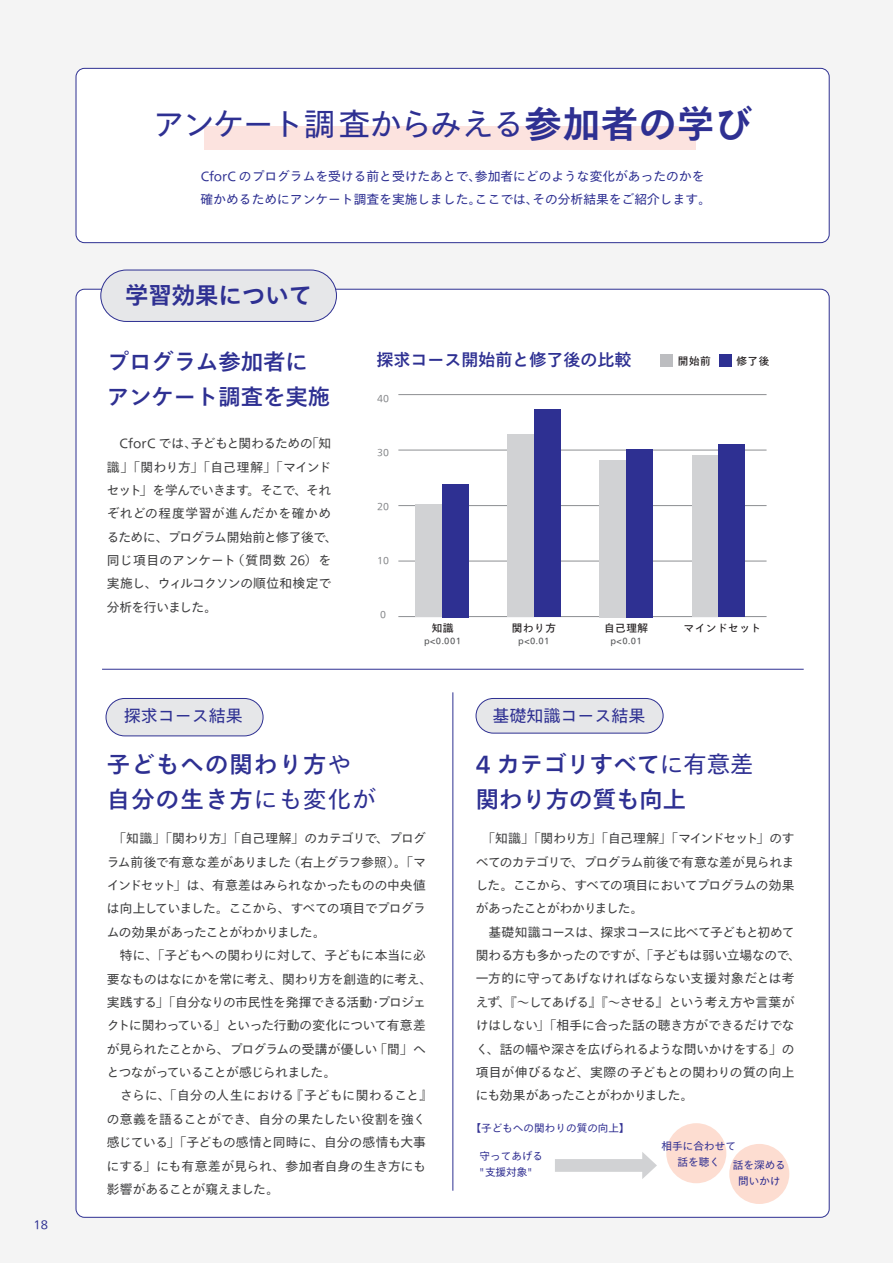
<style>
.page{position:relative;width:893px;height:1263px;background:#f4f4f4}
.page>*{position:absolute;margin:0;border:0;box-sizing:border-box;transform-origin:0 0}
.t1{font:31.95px "Tazugane Gothic Std N";letter-spacing:-.06em;color:#2e3092}
.t2{font:500 23.4px/35.1px "Tazugane Gothic Std N";letter-spacing:.05em;color:#2e3092}
.t3{font:500 23.4px/35.1px "Tazugane Gothic Std N";color:#2e3092}
.t4{font:700 23.4px "Tazugane Gothic Std N";color:#2e3092}
.t5{font:500 22.35px/35.1px "Tazugane Gothic Std N";color:#2e3092}
.t6{font:16.95px "Tazugane Gothic Std N";color:#2e3092}
.t7{font:500 16.95px "Tazugane Gothic Std N";color:#2e3092}
.t8{font:12.75px/23.4px "Tazugane Gothic Std N";letter-spacing:-.03em;color:#3e3e3f}
.t9{font:12.75px/22.4px "Tazugane Gothic Std N";color:#2e3092}
.t10{font:11.7px "Tazugane Gothic Std N";color:#2e3092}
.t11{font:10.65px/15.9px "Tazugane Gothic Std N";color:#313092}
.t12{font:10.65px "Tazugane Gothic Std N";letter-spacing:.05em;color:#231f20}
.t13{font:9.6px "Tazugane Gothic Std N";color:#808285}
.t14{font:8.55px "Tazugane Gothic Std N";letter-spacing:.05em;color:#57585a}
.s1{font-weight:700;font-size:37.2px}
.s2{font-weight:400}
</style>
<div class="page">
<div style="left:76px;top:289px;width:753px;height:928px;background:#fff;border-radius:9px"></div>
<div style="left:76px;top:68px;width:753px;height:175px;background:#fff;border-radius:9px"></div>
<div style="left:76px;top:68px;width:753px;height:175px;border:1px solid #2e3092;border-radius:9px"></div>
<hr style="left:102px;top:669px;width:702px;height:1px;background:#2e3092">
<hr style="left:453px;top:692px;width:1px;height:499px;background:#2e3092">
<hr style="left:398px;top:616px;width:368px;height:1px;background:#939598">
<hr style="left:398px;top:560px;width:368px;height:2px;background:#939598">
<hr style="left:398px;top:505px;width:368px;height:1px;background:#939598">
<hr style="left:398px;top:449px;width:368px;height:2px;background:#939598">
<hr style="left:398px;top:394px;width:368px;height:1px;background:#939598">
<div style="left:415px;top:505px;width:27px;height:112px;background:#d1d2d4"></div>
<div style="left:442px;top:484px;width:27px;height:133px;background:#2e3092"></div>
<div style="left:507px;top:435px;width:27px;height:182px;background:#d1d2d4"></div>
<div style="left:534px;top:410px;width:27px;height:207px;background:#2e3092"></div>
<div style="left:660px;top:354px;width:13px;height:13px;background:#bcbdc0"></div>
<div style="left:719px;top:354px;width:12px;height:13px;background:#2e3092"></div>
<div style="left:599px;top:460px;width:27px;height:157px;background:#d1d2d4"></div>
<div style="left:626px;top:449px;width:27px;height:168px;background:#2e3092"></div>
<div style="left:692px;top:455px;width:26px;height:162px;background:#d1d2d4"></div>
<div style="left:718px;top:445px;width:27px;height:172px;background:#2e3092"></div>
<div style="left:101px;top:270px;width:235px;height:51px;background:#e6e7e9;border-radius:26px"></div>
<div style="left:100px;top:270px;width:237px;height:52px;border:1px solid #2e3092;border-radius:26px"></div>
<div style="left:204px;top:127px;width:491px;height:23px;background:#fce3df"></div>
<div style="left:666px;top:1123px;width:60px;height:60px;background:#fdddd1;border-radius:50%"></div>
<div style="left:729px;top:1144px;width:60px;height:60px;background:#fdddd1;border-radius:50%"></div>
<div style="left:555px;top:1159px;width:93px;height:13px;background:#d1d2d4"></div>
<svg style="left:642px;top:1152px;width:15px;height:27px"></svg>
<div style="left:476px;top:698px;width:187px;height:35px;background:#e6e7e9;border-radius:17px"></div>
<div style="left:476px;top:698px;width:187px;height:35px;border:1px solid #2e3092;border-radius:17px"></div>
<div style="left:106px;top:698px;width:157px;height:38px;background:#e6e7e9;border-radius:19px"></div>
<div style="left:106px;top:698px;width:157px;height:38px;border:1px solid #2e3092;border-radius:19px"></div>
<p class="t10" style="left:34px;top:1216px;width:16px">18</p>
<h1 class="t1" style="left:153px;top:102px;width:601px">アンケート調査からみえる<span class="s1">参加者の学び</span></h1>
<p class="t9" style="left:201px;top:166px;width:512px">CforC のプログラムを受ける前と受けたあとで、参加者にどのような変化があったのかを確かめるためにアンケート調査を実施しました。ここでは、その分析結果をご紹介します。</p>
<h2 class="t4" style="left:125px;top:279px;width:189px">学習効果について</h2>
<h3 class="t5" style="left:107px;top:345px;width:225px">プログラム参加者にアンケート調査を実施</h3>
<h3 class="t7" style="left:376px;top:348px;width:257px">探求コース開始前と修了後の比較</h3>
<p class="t13" style="left:377px;top:391px;width:13px">40</p>
<p class="t8" style="left:107px;top:432px;width:232px">　CforC では、子どもと関わるための「知識」「関わり方」「自己理解」「マインドセット」を学んでいきます。そこで、それぞれどの程度学習が進んだかを確かめるために、プログラム開始前と修了後で、同じ項目のアンケート（質問数 26）を実施し、ウィルコクソンの順位和検定で分析を行いました。</p>
<p class="t13" style="left:377px;top:445px;width:13px">30</p>
<p class="t13" style="left:377px;top:500px;width:13px">20</p>
<p class="t13" style="left:377px;top:554px;width:13px">10</p>
<p class="t13" style="left:380px;top:608px;width:7px">0</p>
<p class="t12" style="left:678px;top:353px;width:34px">開始前</p>
<p class="t12" style="left:736px;top:353px;width:34px">修了後</p>
<p class="t12" style="left:432px;top:620px;width:23px">知識</p>
<p class="t12" style="left:512px;top:620px;width:46px">関わり方</p>
<p class="t12" style="left:604px;top:620px;width:46px">自己理解</p>
<p class="t12" style="left:684px;top:620px;width:79px">マインドセット</p>
<p class="t14" style="left:424px;top:635px;width:39px">p&lt;0.001</p>
<p class="t14" style="left:518px;top:635px;width:33px">p&lt;0.01</p>
<p class="t14" style="left:611px;top:635px;width:33px">p&lt;0.01</p>
<h3 class="t6" style="left:124px;top:704px;width:121px">探求コース結果</h3>
<h3 class="t6" style="left:492px;top:704px;width:155px">基礎知識コース結果</h3>
<h2 class="t2" style="left:107px;top:748px;width:270px">子どもへの関わり方<span class="s2">や</span>自分の生き方<span class="s2">にも変化が</span></h2>
<h2 class="t3" style="left:476px;top:748px;width:279px">4 カテゴリすべて<span class="s2">に有意差</span>関わり方の質も向上</h2>
<p class="t8" style="left:107px;top:827px;width:327px">　「知識」「関わり方」「自己理解」のカテゴリで、プログラム前後で有意な差がありました（右上グラフ参照）。「マインドセット」は、有意差はみられなかったものの中央値は向上していました。ここから、すべての項目でプログラムの効果があったことがわかりました。<br>　特に、「子どもへの関わりに対して、子どもに本当に必要なものはなにかを常に考え、関わり方を創造的に考え、実践する」「自分なりの市民性を発揮できる活動・プロジェクトに関わっている」といった行動の変化について有意差が見られたことから、プログラムの受講が優しい「間」へとつながっていることが感じられました。　<br>　さらに、「自分の人生における『子どもに関わること』の意義を語ることができ、自分の果たしたい役割を強く感じている」「子どもの感情と同時に、自分の感情も大事にする」にも有意差が見られ、参加者自身の生き方にも影響があることが窺えました。</p>
<p class="t8" style="left:476px;top:827px;width:327px">　「知識」「関わり方」「自己理解」「マインドセット」のすべてのカテゴリで、プログラム前後で有意な差が見られました。ここから、すべての項目においてプログラムの効果があったことがわかりました。<br>　基礎知識コースは、探求コースに比べて子どもと初めて関わる方も多かったのですが、「子どもは弱い立場なので、一方的に守ってあげなければならない支援対象だとは考えず、『〜してあげる』『～させる』という考え方や言葉がけはしない」「相手に合った話の聴き方ができるだけでなく、話の幅や深さを広げられるような問いかけをする」の項目が伸びるなど、実際の子どもとの関わりの質の向上にも効果があったことがわかりました。</p>
<p class="t11" style="left:470px;top:1121px;width:161px">【子どもへの関わりの質の向上】</p>
<p class="t11" style="left:677px;top:1137px;width:110px;line-height:19.2px;text-indent:-16px">相手に合わせて<br>話を聴く 話を深める</p>
<p class="t11" style="left:738px;top:1174px;width:44px">問いかけ</p>
<p class="t11" style="left:479px;top:1148px;width:65px">守ってあげる"支援対象"</p>
</div>
